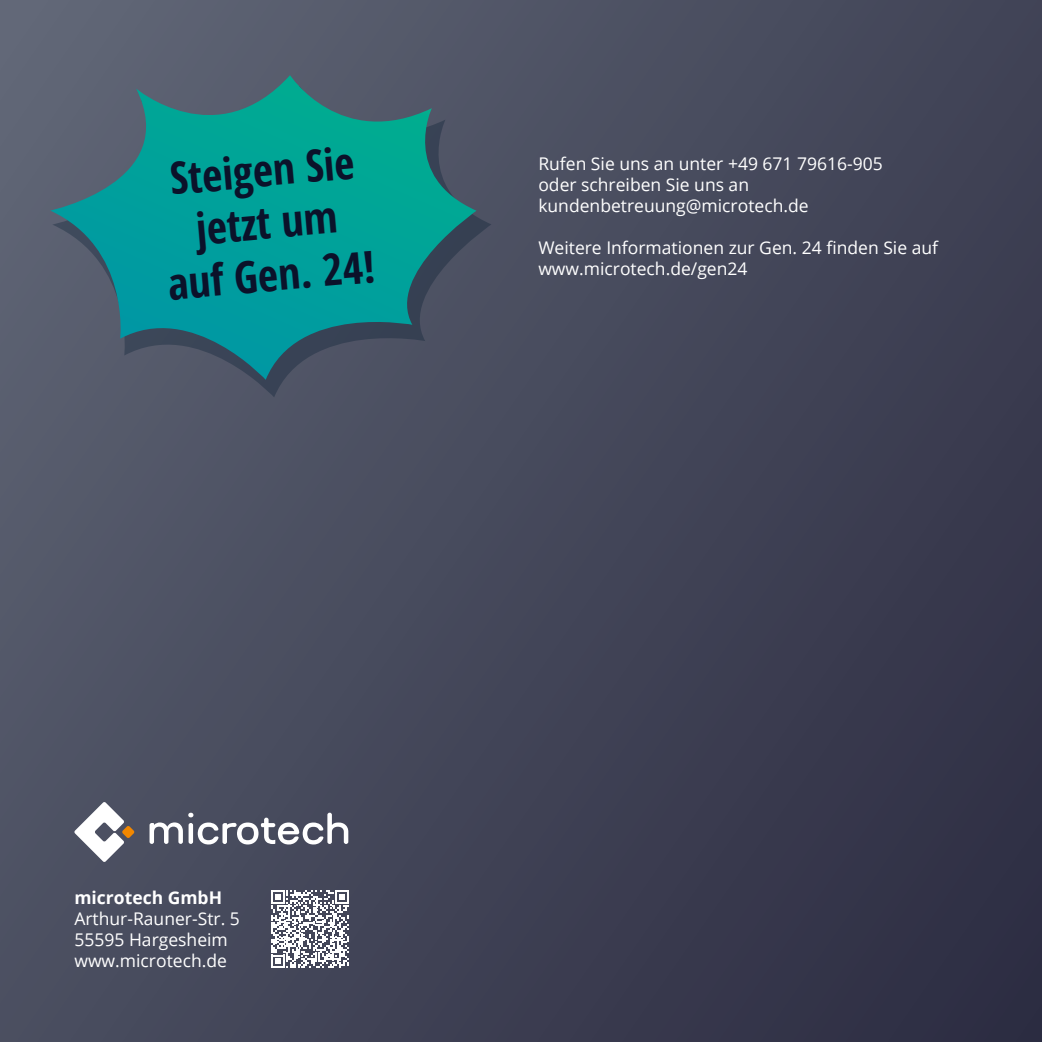
<style>
.page{position:relative;width:1042px;height:1042px;background:#fff}
.page>*{position:absolute;margin:0;border:0;box-sizing:border-box;transform-origin:0 0}
.t1{font:700 condensed 43.75px/52.5px "Open Sans";color:#0b122a;text-align:center}
.t2{font:17.5px/21px "Open Sans";color:#fff}
.t3{font:700 17.5px "Open Sans";color:#fff}
</style>
<div class="page">
<div style="left:0;top:0;width:1042px;height:1042px;background:linear-gradient(to right,#545969,#36374b)"></div>
<svg style="left:74px;top:802px;width:60px;height:60px"></svg>
<svg style="left:149px;top:812px;width:199px;height:32px"></svg>
<svg style="left:271px;top:890px;width:77px;height:78px"></svg>
<svg style="left:52px;top:86px;width:439px;height:311px;background:#4e5364"></svg>
<svg style="left:50px;top:75px;width:426px;height:305px;background:#238084"></svg>
<h1 class="t1" style="left:156px;top:152px;width:209px;rotate:-5deg">Steigen Sie jetzt um auf Gen. 24!</h1>
<p class="t2" style="left:538px;top:152px;width:346px">Rufen Sie uns an unter +49 671 79616-905 oder schreiben Sie uns an kundenbetreuung@microtech.de</p>
<p class="t2" style="left:538px;top:236px;width:401px">Weitere Informationen zur Gen. 24 finden Sie auf www.microtech.de/gen24</p>
<p class="t3" style="left:74px;top:885px;width:149px">microtech GmbH</p>
<p class="t2" style="left:74px;top:908px;width:167px">Arthur-Rauner-Str. 5<br>55595 Hargesheim www.microtech.de</p>
</div>
